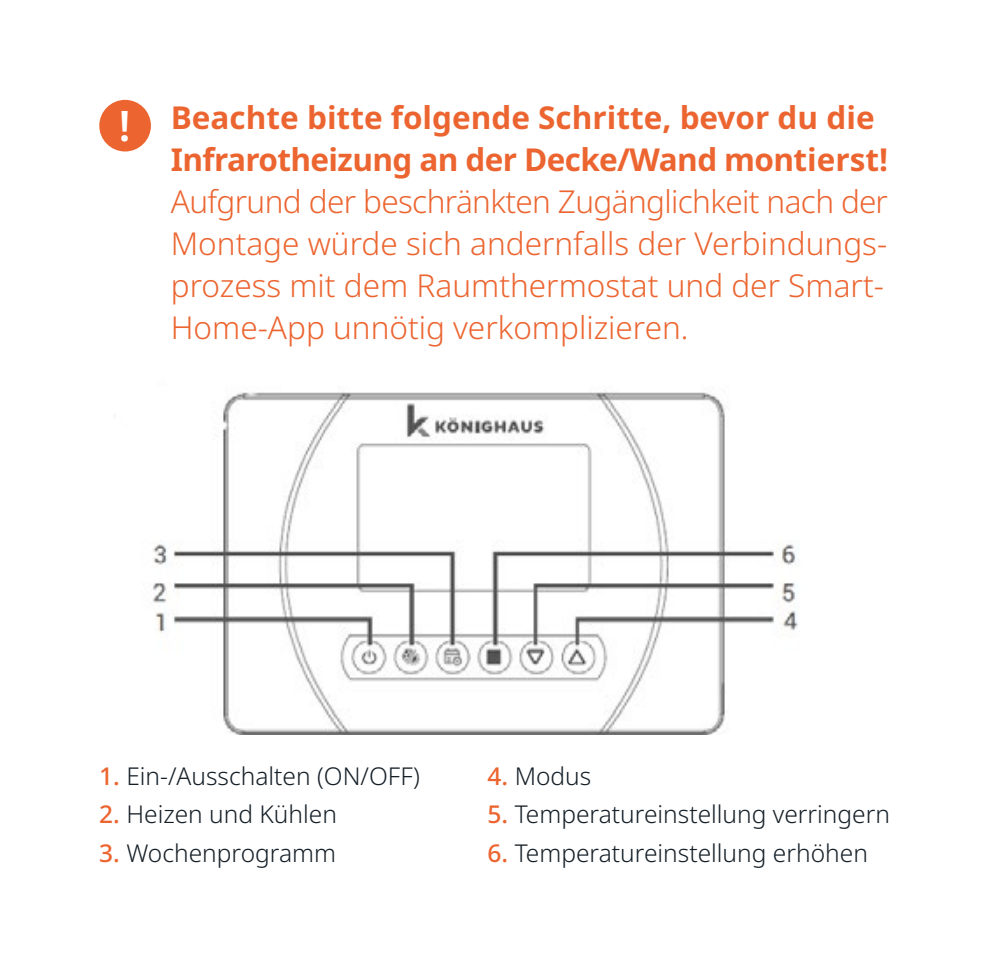
<style>
.page{position:relative;width:993px;height:973px;background:#fff}
.page>*{position:absolute;margin:0;border:0;box-sizing:border-box;transform-origin:0 0}
.t1{font:300 31.5px/42px "Noto Sans";color:#ec6531}
.t2{font:700 31.5px/42px "Noto Sans";color:#ec6531}
.t3{font:300 24.5px "Noto Sans";color:#151f27}
.s1{font-weight:600;font-size:42px;color:#fff}
.s2{font-weight:500;color:#ec6531}
</style>
<div class="page">
<img style="left:153px;top:390px;width:646px;height:344px">
<div style="left:99px;top:100px;width:52px;height:51px;background:#ec6531;border-radius:50%"></div>
<p class="t2" style="left:171px;top:97px;width:718px;text-indent:-52px"><span class="s1">!</span> Beachte bitte folgende Schritte, bevor du die<br>Infrarotheizung an der Decke/Wand montierst!</p>
<p class="t1" style="left:171px;top:181px;width:718px">Aufgrund der beschränkten Zugänglichkeit nach der Montage würde sich andernfalls der Verbindungs&shy;prozess mit dem Raumthermostat und der Smart-Home-App unnötig verkomplizieren.</p>
<p class="t3" style="left:99px;top:758px;width:322px"><span class="s2">1.</span> Ein-/Ausschalten (ON/OFF)</p>
<p class="t3" style="left:99px;top:797px;width:239px"><span class="s2">2.</span> Heizen und Kühlen</p>
<p class="t3" style="left:99px;top:835px;width:238px"><span class="s2">3.</span> Wochenprogramm</p>
<p class="t3" style="left:487px;top:758px;width:105px"><span class="s2">4.</span> Modus</p>
<p class="t3" style="left:487px;top:797px;width:404px"><span class="s2">5.</span> Temperatureinstellung verringern</p>
<p class="t3" style="left:487px;top:835px;width:382px"><span class="s2">6.</span> Temperatureinstellung erhöhen</p>
</div>
